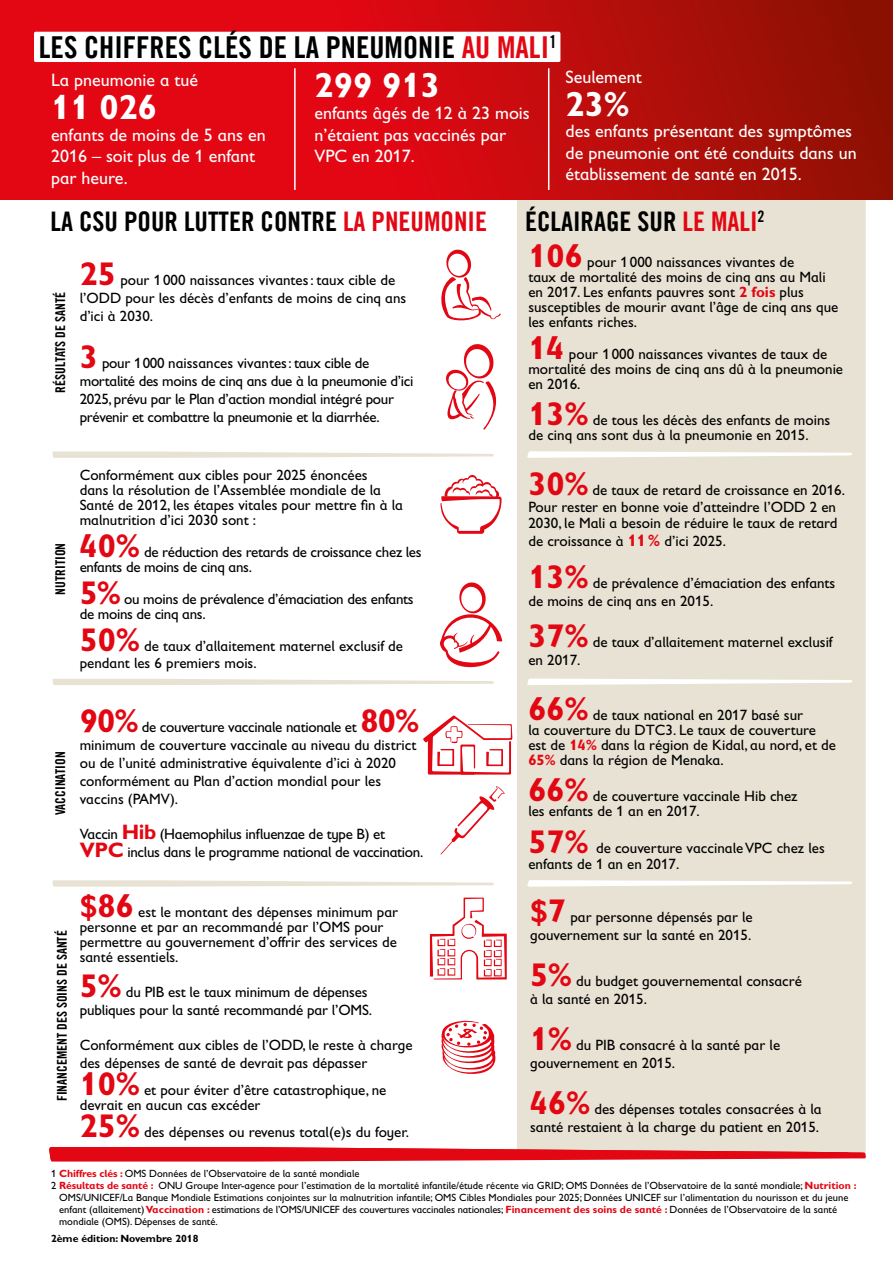
<style>
.page{position:relative;width:893px;height:1263px;background:#fff}
.page>*{position:absolute;margin:0;border:0;box-sizing:border-box;transform-origin:0 0}
.t1{font:700 34.95px "Gill Sans Infant Std";color:#fff}
.t2{font:30.3px "Trade Gothic LT Com Bd Cn 20";color:#000}
.t3{font:27px "Trade Gothic LT Com Bd Cn 20";color:#000}
.t4{font:18px/21.6px "Gill Sans Infant Std";color:#fff}
.t5{font:15px/15px "Gill Sans Infant Std";color:#000}
.t6{font:15px/18px "Gill Sans Infant Std";letter-spacing:-.02em;color:#000}
.t7{font:13.5px "Trade Gothic LT Com Bd Cn 20";color:#000}
.t8{font:10.5px "Gill Sans Infant Std";color:#000}
.t9{font:700 10.5px "Gill Sans Infant Std";color:#000}
.s1{color:#e30613}
.s2{font-weight:700;font-size:33px;color:#e30613}
.s3{font-weight:700;font-size:21px;color:#e30613}
.s4{font-weight:700;color:#e30613}
.s5{font-weight:700;font-size:16.5px;color:#e30613}
</style>
<div class="page">
<div style="left:517px;top:200px;width:349px;height:947px;background:#e7e2d3"></div>
<svg style="left:49px;top:1147px;width:817px;height:14px;background:#e5333c"></svg>
<svg style="left:527px;top:451px;width:325px;height:7px"></svg>
<svg style="left:527px;top:678px;width:325px;height:7px"></svg>
<svg style="left:527px;top:880px;width:325px;height:7px"></svg>
<svg style="left:52px;top:452px;width:442px;height:6px"></svg>
<svg style="left:52px;top:679px;width:442px;height:6px"></svg>
<svg style="left:52px;top:880px;width:442px;height:7px"></svg>
<svg style="left:0;top:0;width:893px;height:200px;background:#c60a0e"></svg>
<hr style="left:548px;top:68px;width:1px;height:122px;background:#fff">
<div style="left:34px;top:32px;width:526px;height:30px;background:#fff;border-radius:2px"></div>
<hr style="left:294px;top:68px;width:2px;height:122px;background:#fff">
<svg style="left:446px;top:344px;width:51px;height:85px"></svg>
<svg style="left:441px;top:1020px;width:55px;height:54px"></svg>
<svg style="left:430px;top:897px;width:77px;height:82px"></svg>
<svg style="left:440px;top:786px;width:65px;height:68px"></svg>
<svg style="left:423px;top:715px;width:89px;height:59px"></svg>
<svg style="left:440px;top:582px;width:62px;height:86px"></svg>
<svg style="left:440px;top:475px;width:62px;height:59px"></svg>
<svg style="left:441px;top:249px;width:60px;height:72px"></svg>
<h2 class="t2" style="left:39px;top:29px;width:520px">LES CHIFFRES CLÉS DE LA PNEUMONIE <span class="s1">AU MALI</span><sup>1</sup></h2>
<p class="t4" style="left:51px;top:69px;width:149px">La pneumonie a tué</p>
<h1 class="t1" style="left:51px;top:87px;width:108px">11 026</h1>
<p class="t4" style="left:51px;top:124px;width:216px">enfants de moins de 5 ans en<br>2016 – soit plus de 1 enfant par heure.</p>
<h1 class="t1" style="left:314px;top:65px;width:127px">299 913</h1>
<p class="t4" style="left:314px;top:102px;width:217px">enfants âgés de 12 à 23 mois n’étaient pas vaccinés par<br>VPC en 2017.</p>
<p class="t4" style="left:566px;top:66px;width:78px">Seulement</p>
<h1 class="t1" style="left:566px;top:83px;width:65px">23%</h1>
<p class="t4" style="left:566px;top:120px;width:293px">des enfants présentant des symptômes de pneumonie ont été conduits dans un établissement de santé en 2015.</p>
<h3 class="t3" style="left:51px;top:205px;width:438px">LA CSU POUR LUTTER CONTRE <span class="s1">LA PNEUMONIE</span></h3>
<h3 class="t3" style="left:525px;top:205px;width:241px">ÉCLAIRAGE SUR <span class="s1">LE MALI</span><sup>2</sup></h3>
<p class="t7" style="left:52px;top:393px;width:102px;rotate:-90deg">RÉSULTATS DE SANTÉ</p>
<p class="t5" style="left:80px;top:271px;width:328px;line-height:18px"><span class="s2">25</span> pour 1000 naissances vivantes: taux cible de l’ODD pour les décès d’enfants de moins de cinq ans d’ici à 2030.</p>
<p class="t6" style="left:80px;top:354px;width:335px"><span class="s2">3</span> pour 1000 naissances vivantes: taux cible de mortalité des moins de cinq ans due à la pneumonie d’ici 2025, prévu par le Plan d’action mondial intégré pour prévenir et combattre la pneumonie et la diarrhée.</p>
<p class="t7" style="left:52px;top:595px;width:53px;rotate:-90deg">NUTRITION</p>
<p class="t5" style="left:80px;top:468px;width:325px">Conformément aux cibles pour 2025 énoncées<br>dans la résolution de l’Assemblée mondiale de la Santé de 2012, les étapes vitales pour mettre fin à la malnutrition d’ici 2030 sont :</p>
<p class="t6" style="left:80px;top:545px;width:343px;line-height:15px"><span class="s2">40%</span> de réduction des retards de croissance chez les enfants de moins de cinq ans.</p>
<p class="t6" style="left:80px;top:592px;width:335px;line-height:15px"><span class="s2">5%</span> ou moins de prévalence d’émaciation des enfants de moins de cinq ans.</p>
<p class="t5" style="left:80px;top:638px;width:325px;line-height:16.5px"><span class="s2">50%</span> de taux d’allaitement maternel exclusif de pendant les 6 premiers mois.</p>
<p class="t7" style="left:52px;top:815px;width:65px;rotate:-90deg">VACCINATION</p>
<p class="t5" style="left:80px;top:718px;width:341px;line-height:18px"><span class="s2">90%</span> de couverture vaccinale nationale et <span class="s2">80% </span>minimum de couverture vaccinale au niveau du district ou de l’unité administrative équivalente d’ici à 2020 conformément au Plan d’action mondial pour les vaccins (PAMV).</p>
<p class="t6" style="left:80px;top:825px;width:345px">Vaccin <span class="s3">Hib</span> (Haemophilus influenzae de type B) et<br><span class="s3">VPC</span> inclus dans le programme national de vaccination.</p>
<p class="t7" style="left:54px;top:1101px;width:172px;rotate:-90deg">FINANCEMENT DES SOINS DE SANTÉ</p>
<p class="t5" style="left:80px;top:904px;width:320px"><span class="s2">$86</span> est le montant des dépenses minimum par personne et par an recommandé par l’OMS pour permettre au gouvernement d’offrir des services de santé essentiels.</p>
<p class="t5" style="left:80px;top:983px;width:294px;line-height:18px"><span class="s2">5%</span> du PIB est le taux minimum de dépenses publiques pour la santé recommandé par l’OMS.</p>
<p class="t5" style="left:80px;top:1036px;width:335px;line-height:18px">Conformément aux cibles de l’ODD, le reste à charge des dépenses de santé de devrait pas dépasser</p>
<p class="t5" style="left:80px;top:1082px;width:308px"><span class="s2">10%</span> et pour éviter d’être catastrophique, ne devrait en aucun cas excéder</p>
<p class="t5" style="left:80px;top:1124px;width:331px"><span class="s2">25%</span> des dépenses ou revenus total(e)s du foyer.</p>
<p class="t5" style="left:528px;top:254px;width:312px"><span class="s2">106</span> pour 1000 naissances vivantes de<br>taux de mortalité des moins de cinq ans au Mali en 2017. Les enfants pauvres sont <span class="s4">2 fois</span> plus susceptibles de mourir avant l’âge de cinq ans que les enfants riches.</p>
<p class="t5" style="left:528px;top:346px;width:316px"><span class="s2">14</span> pour 1 000 naissances vivantes de taux de mortalité des moins de cinq ans dû à la pneumonie en 2016.</p>
<p class="t5" style="left:528px;top:413px;width:304px"><span class="s2">13%</span> de tous les décès des enfants de moins de cinq ans sont dus à la pneumonie en 2015.</p>
<p class="t5" style="left:528px;top:482px;width:318px;line-height:16.5px"><span class="s2">30%</span> de taux de retard de croissance en 2016.<br>Pour rester en bonne voie d’atteindre l’ODD 2 en<br>2030, le Mali a besoin de réduire le taux de retard</p>
<p class="t5" style="left:528px;top:533px;width:199px">de croissance à <span class="s5">11%</span> d’ici 2025.</p>
<p class="t5" style="left:528px;top:573px;width:309px;line-height:18px"><span class="s2">13%</span> de prévalence d’émaciation des enfants de moins de cinq ans en 2015.</p>
<p class="t5" style="left:528px;top:633px;width:306px;line-height:18px"><span class="s2">37%</span> de taux d’allaitement maternel exclusif en 2017.</p>
<p class="t5" style="left:528px;top:707px;width:309px"><span class="s2">66%</span> de taux national en 2017 basé sur<br>la couverture du DTC3. Le taux de couverture est de <span class="s4">14%</span> dans la région de Kidal, au nord, et de <span class="s4">65%</span> dans la région de Menaka.</p>
<p class="t5" style="left:528px;top:789px;width:271px"><span class="s2">66%</span> de couverture vaccinale Hib chez les enfants de 1 an en 2017.</p>
<p class="t5" style="left:528px;top:839px;width:298px;line-height:16.5px"><span class="s2">57%</span> de couverture vaccinale VPC chez les enfants de 1 an en 2017.</p>
<p class="t5" style="left:530px;top:908px;width:224px;line-height:18px"><span class="s2">$7</span> par personne dépensés par le gouvernement sur la santé en 2015.</p>
<p class="t5" style="left:530px;top:972px;width:273px;line-height:18px"><span class="s2">5%</span> du budget gouvernemental consacré à la santé en 2015.</p>
<p class="t5" style="left:530px;top:1036px;width:252px;line-height:18px"><span class="s2">1%</span> du PIB consacré à la santé par le gouvernement en 2015.</p>
<p class="t5" style="left:530px;top:1100px;width:293px;line-height:18px"><span class="s2">46%</span> des dépenses totales consacrées à la santé restaient à la charge du patient en 2015.</p>
<p class="t8" style="left:51px;top:1167px;width:310px">1 <span class="s4">Chiffres clés :</span> OMS Données de l’Observatoire de la santé mondiale</p>
<p class="t8" style="left:51px;top:1179px;width:807px">2 <span class="s4">Résultats de santé :</span> ONU Groupe Inter-agence pour l’estimation de la mortalité infantile/étude récente via GRID; OMS Données de l’Observatoire de la santé mondiale; <span class="s4">Nutrition :</span></p>
<p class="t8" style="left:59px;top:1191px;width:791px">OMS/UNICEF/La Banque Mondiale Estimations conjointes sur la malnutrition infantile; OMS Cibles Mondiales pour 2025; Données UNICEF sur l’alimentation du nourisson et du jeune</p>
<p class="t8" style="left:59px;top:1203px;width:779px">enfant (allaitement) <span class="s4">Vaccination :</span> estimations de l’OMS/UNICEF des couvertures vaccinales nationales; <span class="s4">Financement des soins de santé :</span> Données de l’Observatoire de la santé</p>
<p class="t8" style="left:59px;top:1215px;width:160px">mondiale (OMS). Dépenses de santé.</p>
<p class="t9" style="left:51px;top:1232px;width:149px">2ème édition: Novembre 2018</p>
</div>
